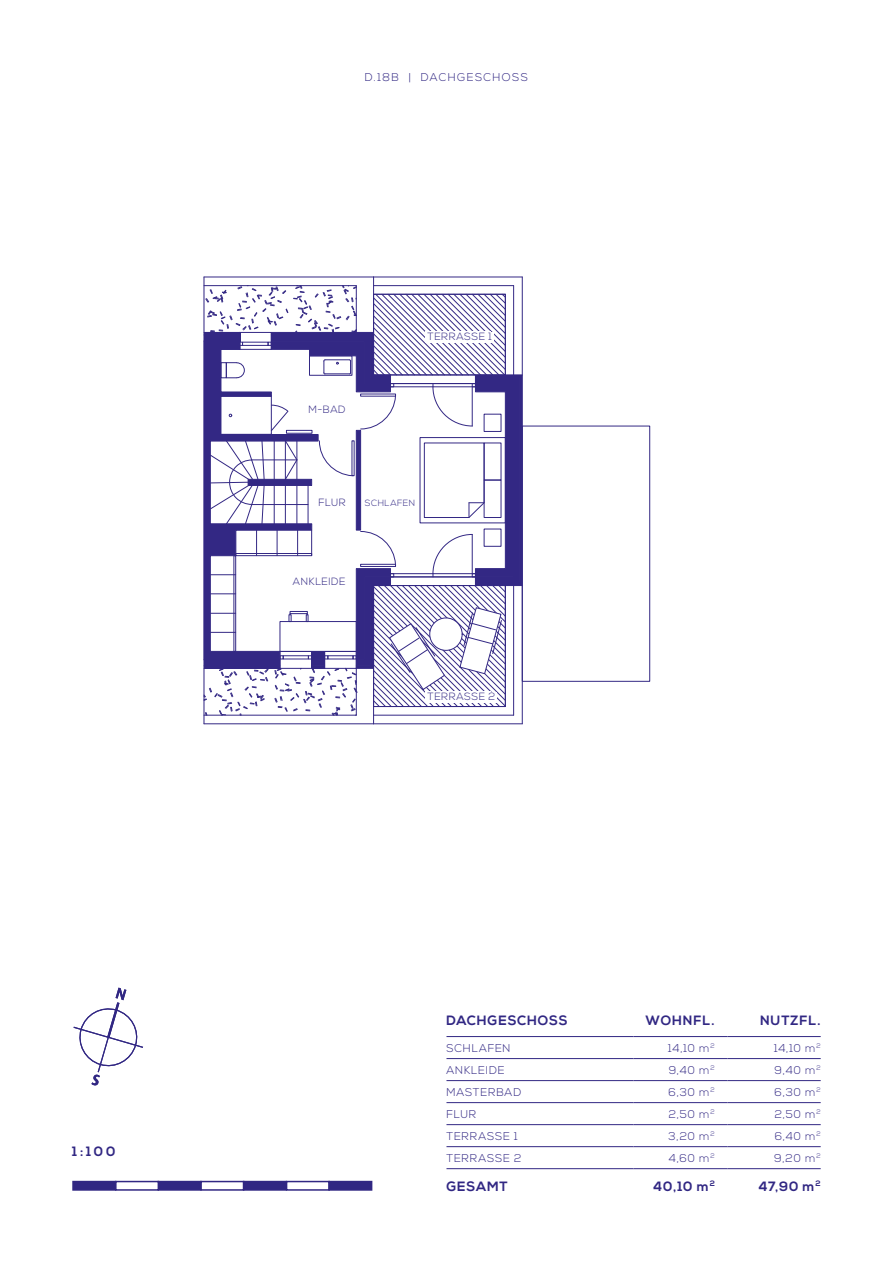
<style>
.page{position:relative;width:893px;height:1263px;background:#fff}
.page>*{position:absolute;margin:0;border:0;box-sizing:border-box;transform-origin:0 0}
.t1{font:700 13.5px "Nexa";letter-spacing:.065em;color:#312783}
.t2{font:300 11.25px "Nexa";letter-spacing:.075em;color:#312783}
.t3{font:300 11.25px "Nexa";letter-spacing:.125em;color:#312783}
.t4{font:300 10.5px "Nexa";letter-spacing:.055em;color:#312783}
.t5{font:300 9px "Nexa";letter-spacing:.055em;color:#312783}
</style>
<div class="page">
<div style="left:72px;top:1181px;width:44px;height:10px;background:#312783;border:2px solid #312783"></div>
<div style="left:158px;top:1181px;width:44px;height:10px;background:#312783;border:2px solid #312783"></div>
<div style="left:115px;top:1181px;width:44px;height:10px;background:#fff;border:2px solid #312783"></div>
<div style="left:200px;top:1181px;width:44px;height:10px;background:#fff;border:2px solid #312783"></div>
<div style="left:286px;top:1181px;width:44px;height:10px;background:#fff;border:2px solid #312783"></div>
<div style="left:243px;top:1181px;width:44px;height:10px;background:#312783;border:2px solid #312783"></div>
<div style="left:328px;top:1181px;width:44px;height:10px;background:#312783;border:2px solid #312783"></div>
<svg style="left:203px;top:276px;width:448px;height:449px"></svg>
<div style="left:426px;top:331px;width:65px;height:11px;background:#fff"></div>
<div style="left:428px;top:332px;width:66px;height:10px;background:#fff"></div>
<div style="left:426px;top:691px;width:65px;height:11px;background:#fff"></div>
<div style="left:428px;top:692px;width:69px;height:10px;background:#fff"></div>
<hr style="left:446px;top:1036px;width:188px;height:1px;background:#312783">
<hr style="left:634px;top:1036px;width:94px;height:1px;background:#312783">
<hr style="left:728px;top:1036px;width:93px;height:1px;background:#312783">
<hr style="left:446px;top:1058px;width:188px;height:1px;background:#312783">
<hr style="left:634px;top:1058px;width:94px;height:1px;background:#312783">
<hr style="left:728px;top:1058px;width:93px;height:1px;background:#312783">
<hr style="left:446px;top:1080px;width:188px;height:1px;background:#312783">
<hr style="left:634px;top:1080px;width:94px;height:1px;background:#312783">
<hr style="left:728px;top:1080px;width:93px;height:1px;background:#312783">
<hr style="left:446px;top:1102px;width:188px;height:1px;background:#312783">
<hr style="left:634px;top:1102px;width:94px;height:1px;background:#312783">
<hr style="left:728px;top:1102px;width:93px;height:1px;background:#312783">
<hr style="left:446px;top:1124px;width:188px;height:1px;background:#312783">
<hr style="left:634px;top:1124px;width:94px;height:1px;background:#312783">
<hr style="left:728px;top:1124px;width:93px;height:1px;background:#312783">
<hr style="left:446px;top:1146px;width:188px;height:1px;background:#312783">
<hr style="left:634px;top:1146px;width:94px;height:1px;background:#312783">
<hr style="left:728px;top:1146px;width:93px;height:1px;background:#312783">
<hr style="left:446px;top:1168px;width:188px;height:1px;background:#312783">
<hr style="left:634px;top:1168px;width:94px;height:1px;background:#312783">
<hr style="left:728px;top:1168px;width:93px;height:1px;background:#312783">
<svg style="left:73px;top:988px;width:70px;height:97px"></svg>
<p class="t1" style="left:72px;top:1144px;width:45px">1:100</p>
<p class="t3" style="left:365px;top:70px;width:165px">D.18B | DACHGESCHOSS</p>
<p class="t4" style="left:308px;top:403px;width:39px">M-BAD</p>
<p class="t4" style="left:428px;top:330px;width:66px">TERRASSE 1</p>
<p class="t4" style="left:319px;top:496px;width:29px">FLUR</p>
<p class="t5" style="left:365px;top:498px;width:52px">SCHLAFEN</p>
<p class="t4" style="left:293px;top:576px;width:54px">ANKLEIDE</p>
<p class="t4" style="left:428px;top:690px;width:69px">TERRASSE 2</p>
<p class="t1" style="left:446px;top:1012px;width:123px">DACHGESCHOSS</p>
<p class="t1" style="left:646px;top:1012px;width:71px">WOHNFL.</p>
<p class="t1" style="left:760px;top:1012px;width:62px">NUTZFL.</p>
<p class="t2" style="left:446px;top:1041px;width:66px">SCHLAFEN</p>
<p class="t2" style="left:668px;top:1041px;width:48px">14,10 m<sup>2</sup></p>
<p class="t2" style="left:774px;top:1041px;width:48px">14,10 m<sup>2</sup></p>
<p class="t2" style="left:446px;top:1063px;width:60px">ANKLEIDE</p>
<p class="t2" style="left:669px;top:1063px;width:48px">9,40 m<sup>2</sup></p>
<p class="t2" style="left:775px;top:1063px;width:48px">9,40 m<sup>2</sup></p>
<p class="t2" style="left:446px;top:1085px;width:76px">MASTERBAD</p>
<p class="t2" style="left:669px;top:1085px;width:48px">6,30 m<sup>2</sup></p>
<p class="t2" style="left:774px;top:1085px;width:48px">6,30 m<sup>2</sup></p>
<p class="t2" style="left:446px;top:1107px;width:31px">FLUR</p>
<p class="t2" style="left:669px;top:1107px;width:47px">2,50 m<sup>2</sup></p>
<p class="t2" style="left:775px;top:1107px;width:47px">2,50 m<sup>2</sup></p>
<p class="t2" style="left:446px;top:1129px;width:73px">TERRASSE 1</p>
<p class="t2" style="left:669px;top:1129px;width:48px">3,20 m<sup>2</sup></p>
<p class="t2" style="left:775px;top:1129px;width:48px">6,40 m<sup>2</sup></p>
<p class="t2" style="left:446px;top:1151px;width:77px">TERRASSE 2</p>
<p class="t2" style="left:669px;top:1151px;width:48px">4,60 m<sup>2</sup></p>
<p class="t2" style="left:774px;top:1151px;width:48px">9,20 m<sup>2</sup></p>
<p class="t1" style="left:446px;top:1178px;width:63px">GESAMT</p>
<p class="t1" style="left:653px;top:1178px;width:63px">40,10 m<sup>2</sup></p>
<p class="t1" style="left:758px;top:1178px;width:64px">47,90 m<sup>2</sup></p>
</div>
